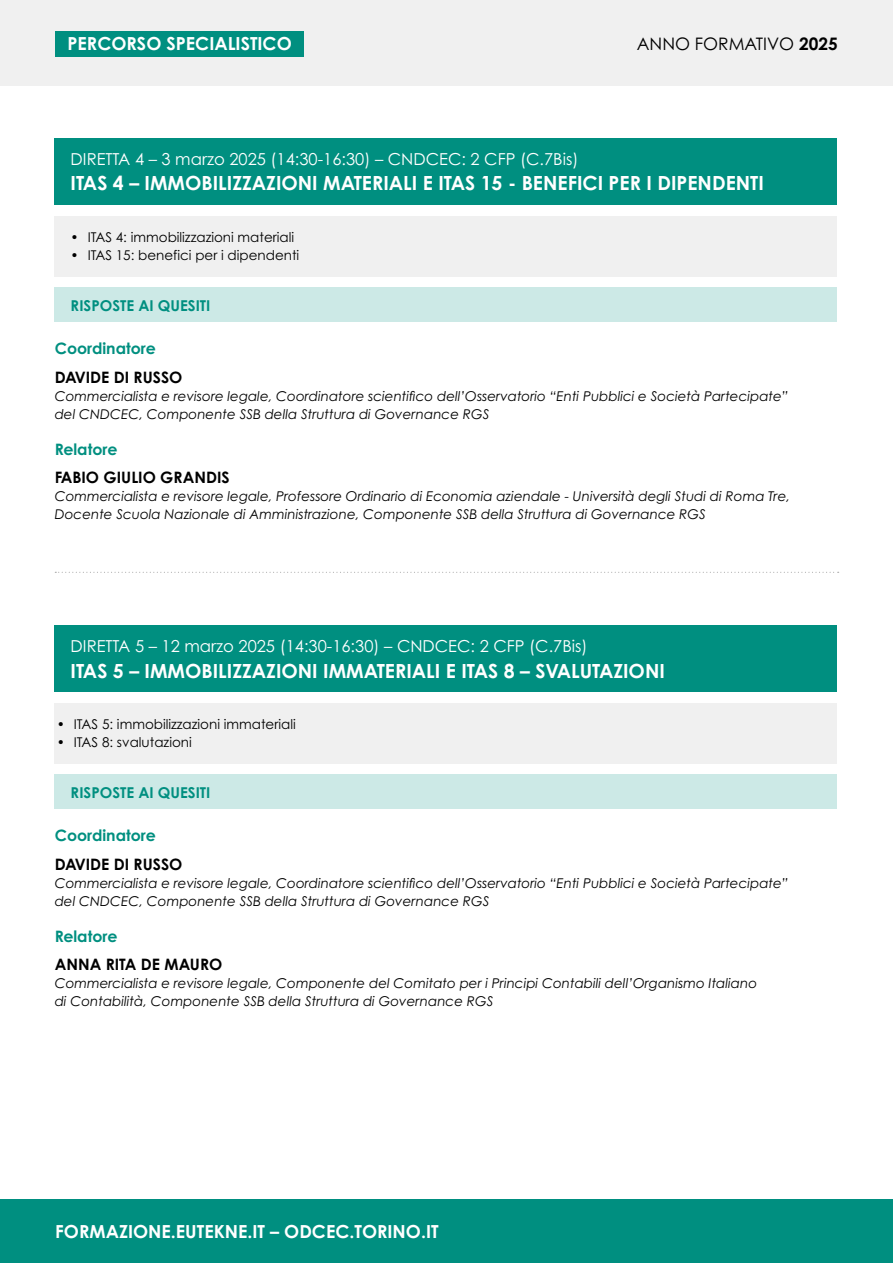
<style>
.page{position:relative;width:893px;height:1263px;background:#fff}
.page>*{position:absolute;margin:0;border:0;box-sizing:border-box;transform-origin:0 0}
.t1{font:700 19.5px "Century Gothic Pro";color:#fff}
.t2{font:700 18px "Century Gothic Pro";color:#fff}
.t3{font:17.25px "Century Gothic Pro";color:#000}
.t4{font:16.5px "Century Gothic Pro";color:#fff}
.t5{font:700 15.75px "Century Gothic Pro";color:#000}
.t6{font:700 15.75px "Century Gothic Pro";color:#008f80}
.t7{font:700 15px "Century Gothic Pro";color:#008f80}
.t8{font:italic 13.5px/18px "Century Gothic Pro";color:#000}
.t9{font:13.5px "Century Gothic Pro";color:#000}
.s1{font-weight:700}
</style>
<div class="page">
<div style="left:0;top:0;width:893px;height:85px;background:#f0f0f0"></div>
<div style="left:55px;top:31px;width:249px;height:25px;background:#008f80"></div>
<div style="left:0;top:1199px;width:893px;height:64px;background:#008f80"></div>
<div style="left:55px;top:138px;width:782px;height:67px;background:#008f80"></div>
<div style="left:55px;top:216px;width:782px;height:61px;background:#f0f0f0"></div>
<div style="left:55px;top:287px;width:782px;height:34px;background:#cce9e6"></div>
<div style="left:55px;top:625px;width:782px;height:67px;background:#008f80"></div>
<div style="left:55px;top:703px;width:782px;height:61px;background:#f0f0f0"></div>
<div style="left:55px;top:774px;width:782px;height:34px;background:#cce9e6"></div>
<svg style="left:55px;top:572px;width:784px;height:1px"></svg>
<h2 class="t2" style="left:68px;top:32px;width:226px">PERCORSO SPECIALISTICO</h2>
<p class="t3" style="left:637px;top:33px;width:202px">ANNO FORMATIVO <span class="s1">2025</span></p>
<p class="t4" style="left:71px;top:149px;width:509px">DIRETTA 4 – 3 marzo 2025 (14:30-16:30) – CNDCEC: 2 CFP (C.7Bis)</p>
<h1 class="t1" style="left:71px;top:171px;width:695px">ITAS 4 – IMMOBILIZZAZIONI MATERIALI E ITAS 15 - BENEFICI PER I DIPENDENTI</h1>
<p class="t9" style="left:71px;top:229px;width:225px">• ITAS 4: immobilizzazioni materiali</p>
<p class="t9" style="left:71px;top:247px;width:230px">• ITAS 15: benefici per i dipendenti</p>
<p class="t7" style="left:71px;top:296px;width:141px">RISPOSTE AI QUESITI</p>
<p class="t6" style="left:55px;top:339px;width:103px">Coordinatore</p>
<p class="t5" style="left:55px;top:367px;width:129px">DAVIDE DI RUSSO</p>
<p class="t8" style="left:55px;top:387px;width:735px">Commercialista e revisore legale, Coordinatore scientifico dell’Osservatorio “Enti Pubblici e Società Partecipate” del CNDCEC, Componente SSB della Struttura di Governance RGS</p>
<p class="t6" style="left:55px;top:439px;width:64px">Relatore</p>
<p class="t5" style="left:55px;top:468px;width:176px">FABIO GIULIO GRANDIS</p>
<p class="t8" style="left:55px;top:487px;width:737px">Commercialista e revisore legale, Professore Ordinario di Economia aziendale - Università degli Studi di Roma Tre,<br>Docente Scuola Nazionale di Amministrazione, Componente SSB della Struttura di Governance RGS</p>
<p class="t4" style="left:71px;top:636px;width:518px">DIRETTA 5 – 12 marzo 2025 (14:30-16:30) – CNDCEC: 2 CFP (C.7Bis)</p>
<h1 class="t1" style="left:71px;top:658px;width:596px">ITAS 5 – IMMOBILIZZAZIONI IMMATERIALI E ITAS 8 – SVALUTAZIONI</h1>
<p class="t9" style="left:57px;top:716px;width:240px">• ITAS 5: immobilizzazioni immateriali</p>
<p class="t9" style="left:57px;top:734px;width:136px">• ITAS 8: svalutazioni</p>
<p class="t7" style="left:71px;top:783px;width:141px">RISPOSTE AI QUESITI</p>
<p class="t6" style="left:55px;top:826px;width:103px">Coordinatore</p>
<p class="t5" style="left:55px;top:854px;width:129px">DAVIDE DI RUSSO</p>
<p class="t8" style="left:55px;top:874px;width:735px">Commercialista e revisore legale, Coordinatore scientifico dell’Osservatorio “Enti Pubblici e Società Partecipate” del CNDCEC, Componente SSB della Struttura di Governance RGS</p>
<p class="t6" style="left:55px;top:926px;width:64px">Relatore</p>
<p class="t5" style="left:55px;top:955px;width:169px">ANNA RITA DE MAURO</p>
<p class="t8" style="left:55px;top:974px;width:704px">Commercialista e revisore legale, Componente del Comitato per i Principi Contabili dell’Organismo Italiano di Contabilità, Componente SSB della Struttura di Governance RGS</p>
<h2 class="t2" style="left:55px;top:1220px;width:385px">FORMAZIONE.EUTEKNE.IT – ODCEC.TORINO.IT</h2>
</div>
